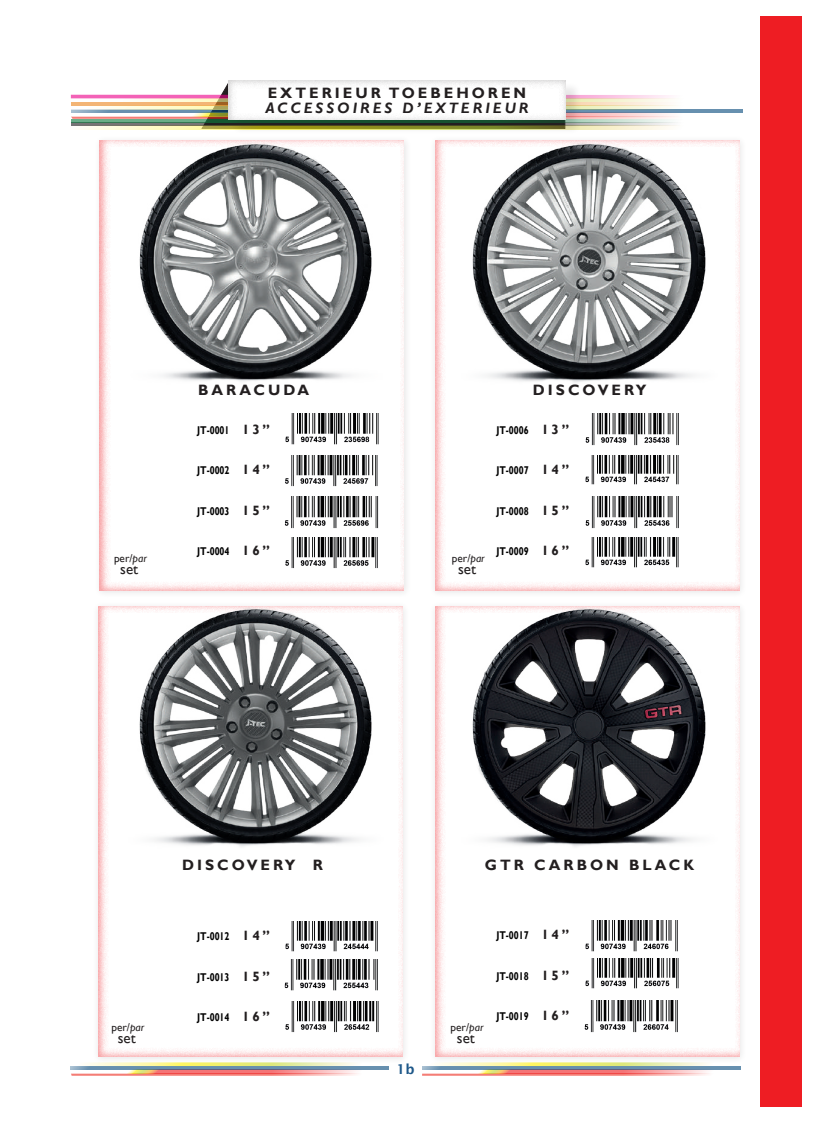
<style>
.page{position:relative;width:815px;height:1124px;background:#fff}
.page>*{position:absolute;margin:0;border:0;box-sizing:border-box;transform-origin:0 0}
.t1{font:700 15px "Gill Sans";letter-spacing:.2em;color:#231f20}
.t2{font:italic 700 15px "Gill Sans";letter-spacing:.2em;color:#231f20}
.t3{font:15px "Gill Sans";color:#231f20}
.t4{font:600 13.75px "Lucida Sans";color:#1e5889}
.t5{font:700 11.25px "Gill Sans";color:#000;scale:.8 1}
.t6{font:11.25px "Gill Sans";color:#231f20}
.s1{font-style:italic}
.s2{font-size:13.5px;color:#231f20}
</style>
<div class="page">
<svg style="left:71px;top:85px;width:672px;height:45px"></svg>
<svg style="left:71px;top:113px;width:671px;height:3px"></svg>
<svg style="left:71px;top:109px;width:671px;height:4px"></svg>
<svg style="left:71px;top:105px;width:671px;height:4px"></svg>
<hr style="left:71px;top:102px;width:672px;height:3px;background:#ec8922">
<svg style="left:71px;top:95px;width:671px;height:4px"></svg>
<div style="left:230px;top:82px;width:352px;height:53px;background:#231f20;opacity:.11"></div>
<div style="left:227px;top:79px;width:339px;height:42px;background:#231f20;opacity:.23"></div>
<svg style="left:71px;top:1072px;width:287px;height:3px"></svg>
<svg style="left:71px;top:1069px;width:318px;height:3px"></svg>
<svg style="left:71px;top:1065px;width:318px;height:4px"></svg>
<svg style="left:86px;top:1063px;width:269px;height:2px"></svg>
<div style="left:760px;top:16px;width:42px;height:1090px;background:#ee1d23"></div>
<svg style="left:422px;top:1072px;width:287px;height:3px"></svg>
<svg style="left:422px;top:1069px;width:318px;height:3px"></svg>
<svg style="left:422px;top:1065px;width:318px;height:4px"></svg>
<svg style="left:437px;top:1064px;width:269px;height:1px"></svg>
<div style="left:94px;top:134px;width:318px;height:464px;background:#fafafa"></div>
<div style="left:98px;top:140px;width:308px;height:451px;background:#ee1d23;opacity:.42"></div>
<div style="left:429px;top:134px;width:319px;height:464px;background:#fafafa"></div>
<div style="left:434px;top:140px;width:307px;height:451px;background:#ee1d23;opacity:.42"></div>
<div style="left:429px;top:600px;width:319px;height:464px;background:#fafafa"></div>
<div style="left:434px;top:606px;width:307px;height:451px;background:#ee1d23;opacity:.42"></div>
<div style="left:92px;top:600px;width:319px;height:464px;background:#fafafa"></div>
<div style="left:97px;top:606px;width:307px;height:451px;background:#ee1d23;opacity:.42"></div>
<div style="left:130px;top:372px;width:248px;height:35px;background:#fff"></div>
<img style="left:285px;top:455px;width:95px;height:32px">
<img style="left:285px;top:413px;width:95px;height:32px">
<img style="left:285px;top:497px;width:95px;height:31px">
<img style="left:285px;top:537px;width:95px;height:32px">
<div style="left:466px;top:372px;width:248px;height:35px;background:#fff"></div>
<div style="left:128px;top:847px;width:248px;height:35px;background:#fff"></div>
<img style="left:585px;top:413px;width:96px;height:32px">
<img style="left:585px;top:455px;width:96px;height:32px">
<img style="left:585px;top:497px;width:96px;height:31px">
<img style="left:585px;top:537px;width:96px;height:32px">
<img style="left:285px;top:921px;width:95px;height:32px">
<img style="left:285px;top:959px;width:95px;height:32px">
<img style="left:285px;top:1001px;width:95px;height:32px">
<div style="left:466px;top:847px;width:248px;height:35px;background:#fff"></div>
<img style="left:585px;top:920px;width:96px;height:32px">
<img style="left:585px;top:958px;width:96px;height:31px">
<img style="left:584px;top:1000px;width:97px;height:32px">
<img style="left:128px;top:142px;width:256px;height:242px">
<img style="left:462px;top:142px;width:255px;height:242px">
<img style="left:128px;top:606px;width:256px;height:242px">
<img style="left:462px;top:606px;width:255px;height:242px">
<h1 class="t1" style="left:268px;top:84px;width:260px">EXTERIEUR TOEBEHOREN</h1>
<h1 class="t2" style="left:265px;top:99px;width:265px">ACCESSOIRES D’EXTERIEUR</h1>
<p class="t6" style="left:114px;top:551px;width:34px">per/<span class="s1">par</span></p>
<h1 class="t3" style="left:120px;top:560px;width:19px">set</h1>
<h1 class="t1" style="left:198px;top:380px;width:113px">BARACUDA</h1>
<p class="t5" style="left:197px;top:423px;width:93px">JT-0001 <span class="s2">1 3 ”</span></p>
<p class="t5" style="left:197px;top:463px;width:93px">JT-0002 <span class="s2">1 4 ”</span></p>
<p class="t5" style="left:197px;top:504px;width:93px">JT-0003 <span class="s2">1 5 ”</span></p>
<p class="t5" style="left:197px;top:544px;width:93px">JT-0004 <span class="s2">1 6 ”</span></p>
<p class="t6" style="left:452px;top:551px;width:34px">per/<span class="s1">par</span></p>
<h1 class="t3" style="left:458px;top:560px;width:19px">set</h1>
<h1 class="t1" style="left:533px;top:380px;width:115px">DISCOVERY</h1>
<p class="t5" style="left:496px;top:423px;width:93px">JT-0006 <span class="s2">1 3 ”</span></p>
<p class="t5" style="left:496px;top:463px;width:93px">JT-0007 <span class="s2">1 4 ”</span></p>
<p class="t5" style="left:496px;top:504px;width:93px">JT-0008 <span class="s2">1 5 ”</span></p>
<p class="t5" style="left:496px;top:544px;width:93px">JT-0009 <span class="s2">1 6 ”</span></p>
<p class="t6" style="left:112px;top:1020px;width:34px">per/<span class="s1">par</span></p>
<h1 class="t3" style="left:118px;top:1028px;width:19px">set</h1>
<h1 class="t1" style="left:182px;top:856px;width:142px">DISCOVERY R</h1>
<p class="t5" style="left:197px;top:929px;width:93px">JT-0012 <span class="s2">1 4 ”</span></p>
<p class="t5" style="left:197px;top:970px;width:93px">JT-0013 <span class="s2">1 5 ”</span></p>
<p class="t5" style="left:197px;top:1010px;width:93px">JT-0014 <span class="s2">1 6 ”</span></p>
<p class="t4" style="left:397px;top:1061px;width:19px">1b</p>
<h1 class="t1" style="left:485px;top:856px;width:211px">GTR CARBON BLACK</h1>
<p class="t6" style="left:451px;top:1020px;width:34px">per/<span class="s1">par</span></p>
<h1 class="t3" style="left:457px;top:1028px;width:19px">set</h1>
<p class="t5" style="left:496px;top:928px;width:93px">JT-0017 <span class="s2">1 4 ”</span></p>
<p class="t5" style="left:496px;top:968px;width:93px">JT-0018 <span class="s2">1 5 ”</span></p>
<p class="t5" style="left:496px;top:1009px;width:93px">JT-0019 <span class="s2">1 6 ”</span></p>
</div>
